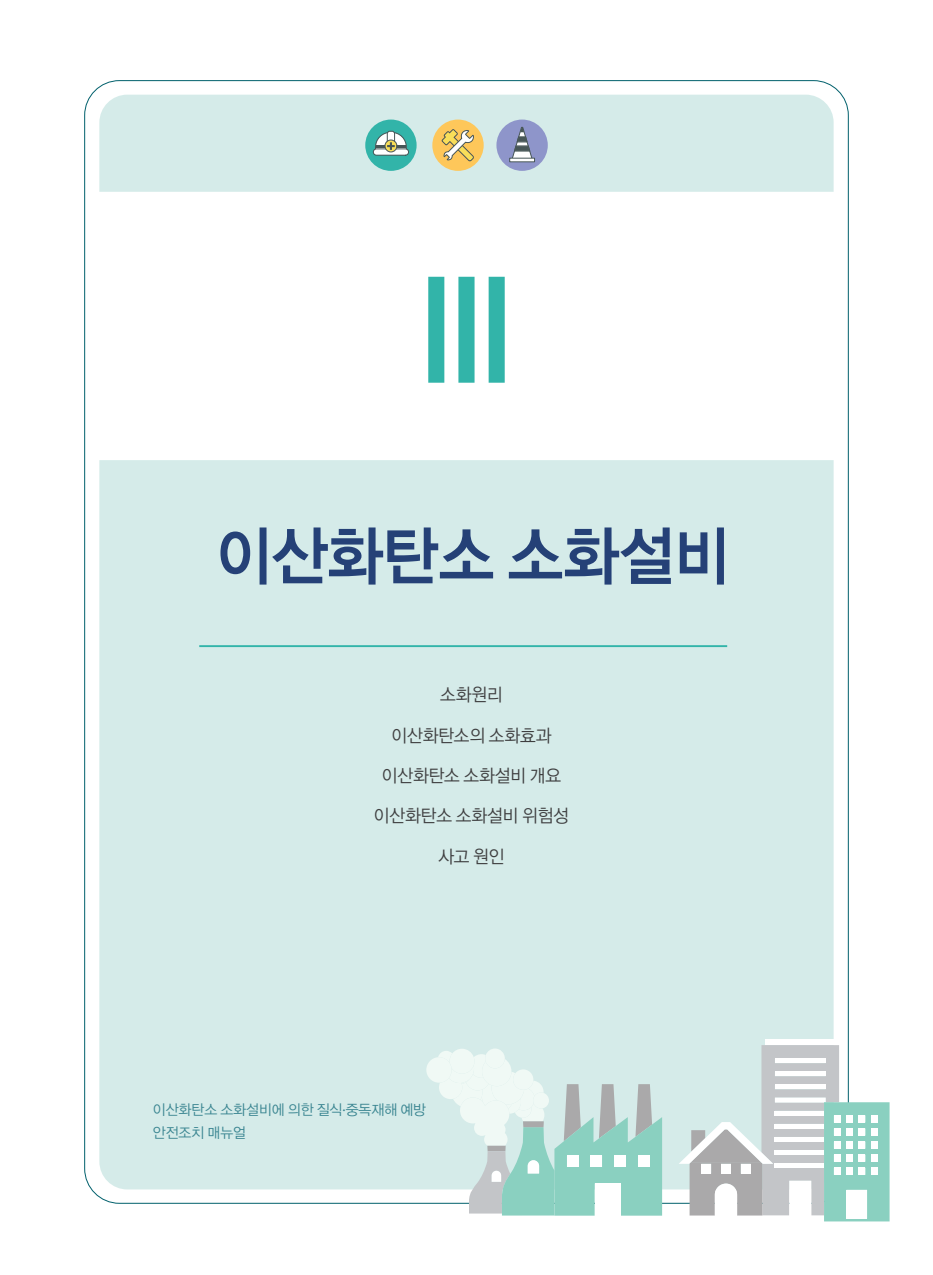
<style>
.page{position:relative;width:933px;height:1275px;background:#fff}
.page>*{position:absolute;margin:0;border:0;box-sizing:border-box;transform-origin:0 0}
.t1{font:134.05px "YDIYGO340";color:#32b4a9}
.t2{font:64.92px "YDIYGO340";color:#254177;scale:.93 1}
.t3{font:18.03px "YDIYGO320";color:#3e3e3f;scale:.94 1}
.t4{font:14.35px "YDIYGO320";color:#3a8591}
.s1{font-family:"Minion Pro";font-size:14px}
</style>
<div class="page">
<div style="left:99px;top:460px;width:734px;height:729px;background:#d5ebe9"></div>
<div style="left:99px;top:95px;width:734px;height:97px;background:#d5ebe9"></div>
<div style="left:765px;top:1039px;width:70px;height:6px;background:#fff"></div>
<svg style="left:678px;top:1045px;width:211px;height:176px"></svg>
<div style="left:721px;top:1164px;width:10px;height:10px;background:#fff"></div>
<div style="left:701px;top:1164px;width:10px;height:10px;background:#fff"></div>
<div style="left:740px;top:1164px;width:10px;height:10px;background:#fff"></div>
<svg style="left:426px;top:1048px;width:236px;height:168px"></svg>
<div style="left:567px;top:1155px;width:11px;height:12px;background:#fff"></div>
<div style="left:590px;top:1155px;width:12px;height:12px;background:#fff"></div>
<div style="left:614px;top:1155px;width:12px;height:12px;background:#fff"></div>
<div style="left:638px;top:1155px;width:11px;height:12px;background:#fff"></div>
<div style="left:594px;top:1183px;width:26px;height:33px;background:#fff"></div>
<div style="left:432px;top:120px;width:51px;height:51px;background:#fec75a;border-radius:50%"></div>
<svg style="left:441px;top:129px;width:33px;height:32px"></svg>
<div style="left:496px;top:120px;width:52px;height:51px;background:#8e95ca;border-radius:50%"></div>
<div style="left:509px;top:158px;width:26px;height:4px;border:1px solid #475657"></div>
<svg style="left:511px;top:126px;width:21px;height:33px"></svg>
<div style="left:365px;top:120px;width:51px;height:51px;background:#32b4a9;border-radius:50%"></div>
<div style="left:387px;top:131px;width:8px;height:22px;border:1px solid #475657;border-radius:2px"></div>
<div style="left:373px;top:149px;width:36px;height:6px;border:1px solid #475657;border-radius:3px"></div>
<svg style="left:375px;top:132px;width:32px;height:22px"></svg>
<hr style="left:199px;top:645px;width:528px;height:2px;background:#32b4a9">
<p class="t1" style="left:399px;top:252px;width:136px">Ⅲ</p>
<p class="t2" style="left:216px;top:518px;width:554px">이산화탄소 소화설비</p>
<p class="t3" style="left:440px;top:685px;width:68px">소화원리</p>
<p class="t3" style="left:391px;top:725px;width:172px">이산화탄소의 소화효과</p>
<p class="t3" style="left:382px;top:766px;width:192px">이산화탄소 소화설비 개요</p>
<p class="t3" style="left:374px;top:806px;width:209px">이산화탄소 소화설비 위험성</p>
<p class="t3" style="left:438px;top:846px;width:72px">사고 원인</p>
<p class="t4" style="left:153px;top:1102px;width:275px">이산화탄소 소화설비에 의한 질식<span class="s1">·</span>중독재해 예방</p>
<p class="t4" style="left:153px;top:1125px;width:95px">안전조치 매뉴얼</p>
</div>
